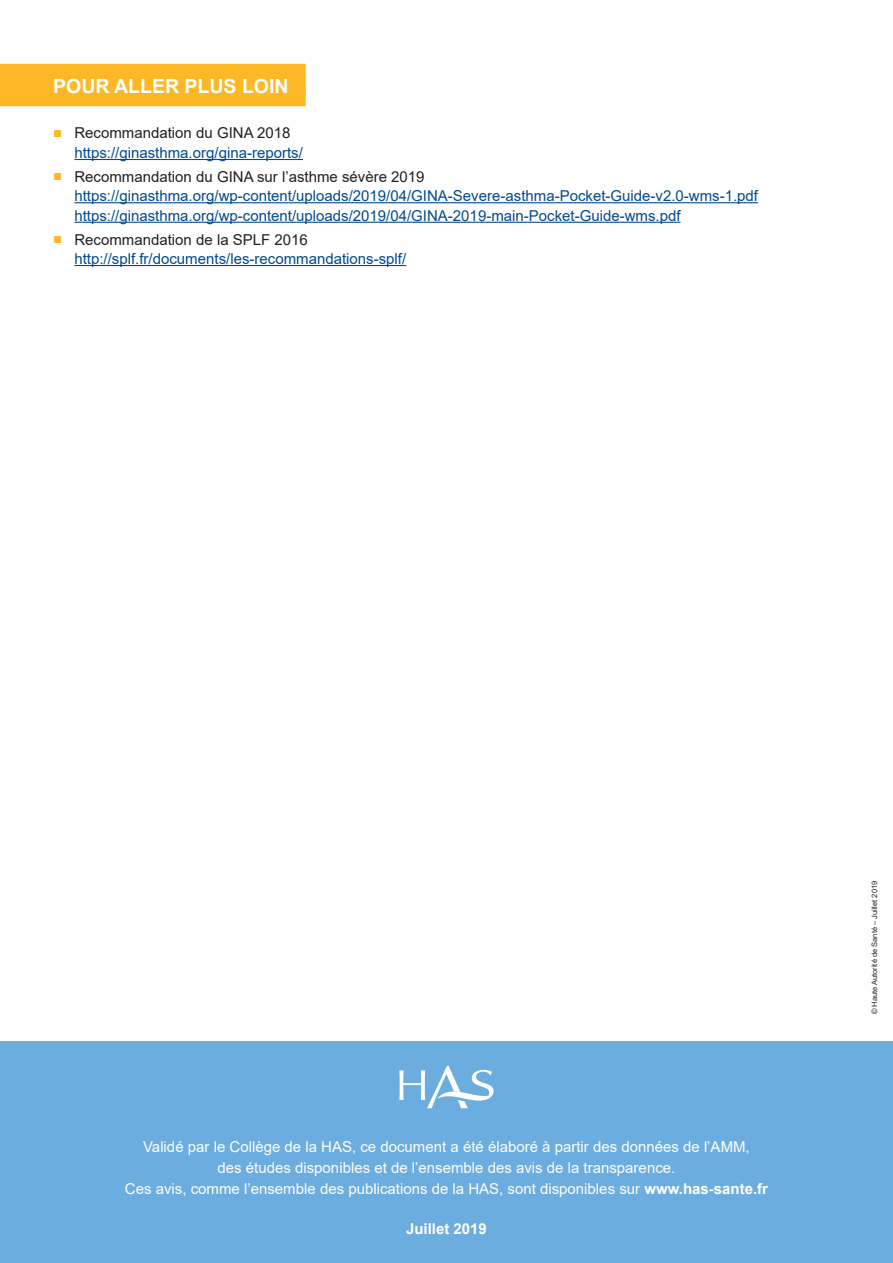
<style>
.page{position:relative;width:893px;height:1263px;background:#fff}
.page>*{position:absolute;margin:0;border:0;box-sizing:border-box;transform-origin:0 0}
.Rubrique{font:700 19.5px "Arial";color:#fff}
.texte_courant_après{font:15px "Arial";color:#014990}
.titre{font:15px "Arial";color:#fff}
.t1{font:15px "Arial";color:#231f20}
.titre-2{font:700 15px "Arial";color:#fff}
.titre-3{font:7.5px "Arial";color:#231f20}
.s1{color:#fcb825}
.s2{font-weight:700}
</style>
<div class="page">
<div style="left:0;top:1042px;width:893px;height:221px;background:#6caddf"></div>
<svg style="left:399px;top:1066px;width:95px;height:42px"></svg>
<hr style="left:74px;top:159px;width:229px;height:1px;background:#014990">
<hr style="left:74px;top:202px;width:684px;height:1px;background:#014990">
<hr style="left:74px;top:222px;width:607px;height:1px;background:#014990">
<hr style="left:74px;top:265px;width:332px;height:1px;background:#014990">
<div style="left:0;top:64px;width:306px;height:33px;background:#fcb825"></div>
<div style="left:0;top:88px;width:306px;height:18px;background:#fcb825"></div>
<p class="Rubrique" style="left:53px;top:72px;width:237px">POUR ALLER PLUS LOIN</p>
<p class="t1" style="left:53px;top:123px;width:239px"><span class="s1">■</span> Recommandation du GINA 2018</p>
<p class="texte_courant_après" style="left:74px;top:142px;width:230px">https://ginasthma.org/gina-reports/</p>
<p class="t1" style="left:53px;top:166px;width:373px"><span class="s1">■</span> Recommandation du GINA sur l’asthme sévère 2019</p>
<p class="texte_courant_après" style="left:74px;top:186px;width:685px">https://ginasthma.org/wp-content/uploads/2019/04/GINA-Severe-asthma-Pocket-Guide-v2.0-wms-1.pdf</p>
<p class="texte_courant_après" style="left:74px;top:205px;width:608px">https://ginasthma.org/wp-content/uploads/2019/04/GINA-2019-main-Pocket-Guide-wms.pdf</p>
<p class="t1" style="left:53px;top:229px;width:256px"><span class="s1">■</span> Recommandation de la SPLF 2016</p>
<p class="texte_courant_après" style="left:74px;top:248px;width:333px">http://splf.fr/documents/les-recommandations-splf/</p>
<p class="titre" style="left:143px;top:1136px;width:608px">Validé par le Collège de la HAS, ce document a été élaboré à partir des données de l’AMM,</p>
<p class="titre" style="left:218px;top:1157px;width:459px">des études disponibles et de l’ensemble des avis de la transparence.</p>
<p class="titre" style="left:125px;top:1178px;width:645px">Ces avis, comme l’ensemble des publications de la HAS, sont disponibles sur <span class="s2">www.has-sante.fr</span></p>
<p class="titre-2" style="left:406px;top:1218px;width:82px">Juillet 2019</p>
<p class="titre-3" style="left:869px;top:1014px;width:135px;rotate:-90deg">© Haute Autorité de Santé – Juillet 2019</p>
</div>
